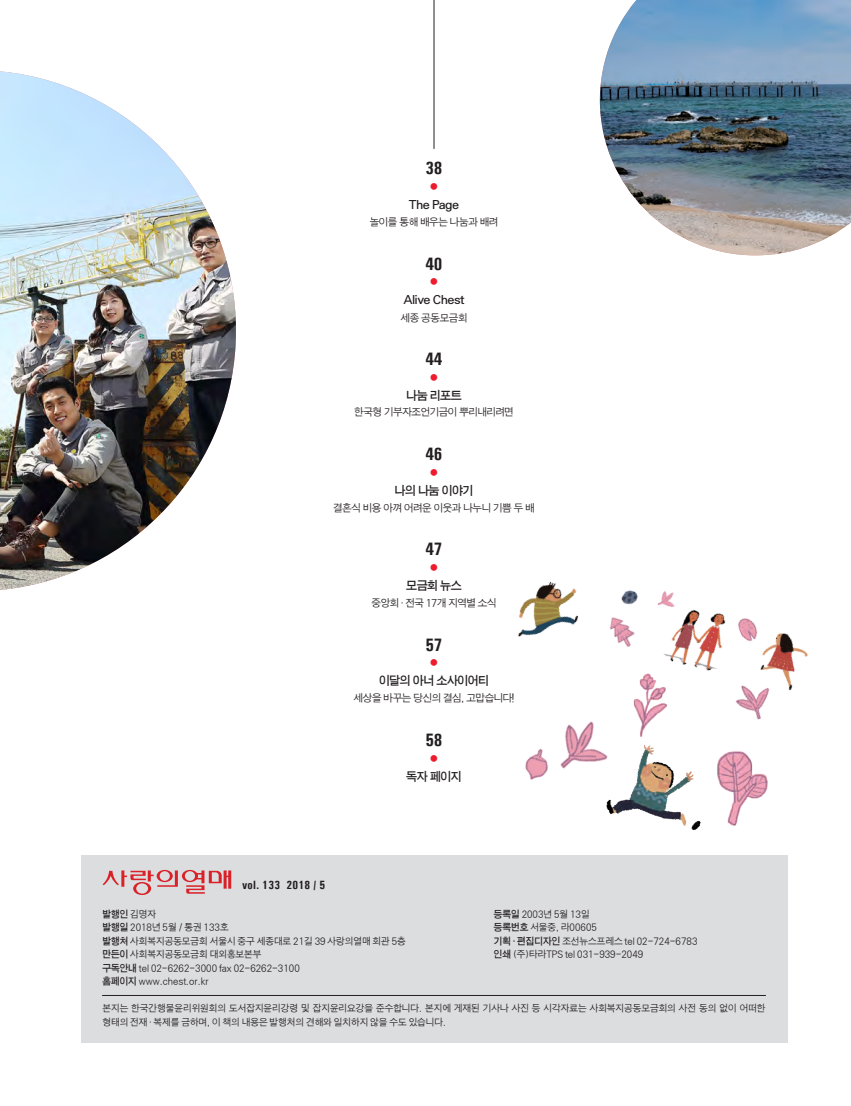
<style>
.page{position:relative;width:851px;height:1106px;background:#fff}
.page>*{position:absolute;margin:0;border:0;box-sizing:border-box;transform-origin:0 0}
.열매_본문고딕{font:700 condensed 18px "Univers";letter-spacing:-.01em;color:#231f20}
.열매_본문고딕-2{font:12px "SM3 S Pgo T";letter-spacing:-.105em;color:#231f20}
.t1{font:700 condensed 12px "Univers";letter-spacing:.025em;color:#231f20}
.열매_본문고딕-3{font:12px "SM3 S Pgo JS 02";color:#ee1b2d}
.열매_본문고딕-4{font:10.5px "SM3 S Pgo JS 02";letter-spacing:-.105em;color:#231f20}
.열매_캡션{font:9.75px/14.2px "SM3 S Pgo JS 02";letter-spacing:-.07em;color:#231f20;scale:.95 1}
.열매_캡션-2{font:9.75px "SM3 S Pgo T";color:#231f20;scale:.95 1}
.s1{font-family:"SM3 S Pgo JS 02"}
.s2{font-family:"SM3 S Pgo T"}
</style>
<div class="page">
<div style="left:81px;top:855px;width:706px;height:187px;background:#dcdddf"></div>
<svg style="left:103px;top:870px;width:128px;height:25px"></svg>
<hr style="left:102px;top:995px;width:663px;height:1px;background:#231f20">
<hr style="left:433px;top:0;width:1px;height:149px;background:#231f20">
<img style="left:0;top:71px;width:236px;height:519px">
<img style="left:599px;top:0;width:251px;height:255px">
<img style="left:518px;top:582px;width:290px;height:109px">
<img style="left:597px;top:662px;width:187px;height:169px">
<img style="left:525px;top:704px;width:92px;height:97px">
<p class="열매_본문고딕" style="left:425px;top:157px;width:18px">38</p>
<p class="열매_본문고딕-3" style="left:428px;top:180px;width:13px">●</p>
<p class="열매_본문고딕-2" style="left:408px;top:198px;width:53px">The Page</p>
<p class="열매_본문고딕-4" style="left:369px;top:216px;width:131px">놀이를 통해 배우는 나눔과 배려</p>
<p class="열매_본문고딕" style="left:425px;top:252px;width:19px">40</p>
<p class="열매_본문고딕-3" style="left:428px;top:275px;width:13px">●</p>
<p class="열매_본문고딕-2" style="left:403px;top:293px;width:63px">Alive Chest</p>
<p class="열매_본문고딕-4" style="left:400px;top:313px;width:69px">세종 공동모금회</p>
<p class="열매_본문고딕" style="left:425px;top:348px;width:19px">44</p>
<p class="열매_본문고딕-3" style="left:428px;top:371px;width:13px">●</p>
<p class="열매_본문고딕-2" style="left:406px;top:389px;width:58px">나눔 리포트</p>
<p class="열매_본문고딕-4" style="left:354px;top:407px;width:162px">한국형 기부자조언기금이 뿌리내리려면</p>
<p class="열매_본문고딕" style="left:425px;top:443px;width:19px">46</p>
<p class="열매_본문고딕-3" style="left:428px;top:466px;width:13px">●</p>
<p class="열매_본문고딕-2" style="left:394px;top:484px;width:81px">나의 나눔 이야기</p>
<p class="열매_본문고딕-4" style="left:333px;top:502px;width:204px">결혼식 비용 아껴 어려운 이웃과 나누니 기쁨 두 배</p>
<p class="열매_본문고딕" style="left:425px;top:538px;width:19px">47</p>
<p class="열매_본문고딕-3" style="left:428px;top:561px;width:13px">●</p>
<p class="열매_본문고딕-2" style="left:406px;top:579px;width:58px">모금회 뉴스</p>
<p class="열매_본문고딕-4" style="left:371px;top:597px;width:127px">중앙회・ 전국 17개 지역별 소식</p>
<p class="열매_본문고딕" style="left:425px;top:633px;width:18px">57</p>
<p class="열매_본문고딕-3" style="left:428px;top:656px;width:13px">●</p>
<p class="열매_본문고딕-2" style="left:378px;top:674px;width:112px">이달의 아너 소사이어티</p>
<p class="열매_본문고딕-4" style="left:353px;top:692px;width:163px">세상을 바꾸는 당신의 결심, 고맙습니다!</p>
<p class="열매_본문고딕" style="left:425px;top:729px;width:18px">58</p>
<p class="열매_본문고딕-3" style="left:428px;top:752px;width:13px">●</p>
<p class="열매_본문고딕-2" style="left:406px;top:770px;width:58px">독자 페이지</p>
<p class="t1" style="left:242px;top:878px;width:85px">vol. 133 2018 / 5</p>
<p class="열매_캡션-2" style="left:102px;top:908px;width:59px">발행인 <span class="s1">김명자</span></p>
<p class="열매_캡션" style="left:102px;top:920px;width:135px"><span class="s2">발행일</span> 2018년 5월 / 통권 133호</p>
<p class="열매_캡션" style="left:102px;top:934px;width:321px"><span class="s2">발행처</span> 사회복지공동모금회 서울시 중구 세종대로 21길 39 사랑의열매 회관 5층</p>
<p class="열매_캡션" style="left:102px;top:947px;width:169px"><span class="s2">만든이</span> 사회복지공동모금회 대외홍보본부</p>
<p class="열매_캡션" style="left:102px;top:961px;width:210px"><span class="s2">구독안내</span> tel 02-6262-3000 fax 02-6262-3100</p>
<p class="열매_캡션" style="left:102px;top:974px;width:114px"><span class="s2">홈페이지</span> www.chest.or.kr</p>
<p class="열매_캡션" style="left:493px;top:907px;width:103px"><span class="s2">등록일</span> 2003년 5월 13일</p>
<p class="열매_캡션" style="left:493px;top:920px;width:111px"><span class="s2">등록번호</span> 서울중, 라00605</p>
<p class="열매_캡션" style="left:493px;top:934px;width:216px"><span class="s2">기획·편집디자인</span> 조선뉴스프레스 tel 02-724-6783</p>
<p class="열매_캡션" style="left:493px;top:947px;width:159px"><span class="s2">인쇄</span> (주)타라TPS tel 031-939-2049</p>
<p class="열매_캡션" style="left:102px;top:1001px;width:700px">본지는 한국간행물윤리위원회의 도서잡지윤리강령 및 잡지윤리요강을 준수합니다. 본지에 게재된 기사나 사진 등 시각자료는 사회복지공동모금회의 사전 동의 없이 어떠한 형태의 전재·복제를 금하며, 이 책의 내용은 발행처의 견해와 일치하지 않을 수도 있습니다.</p>
</div>
